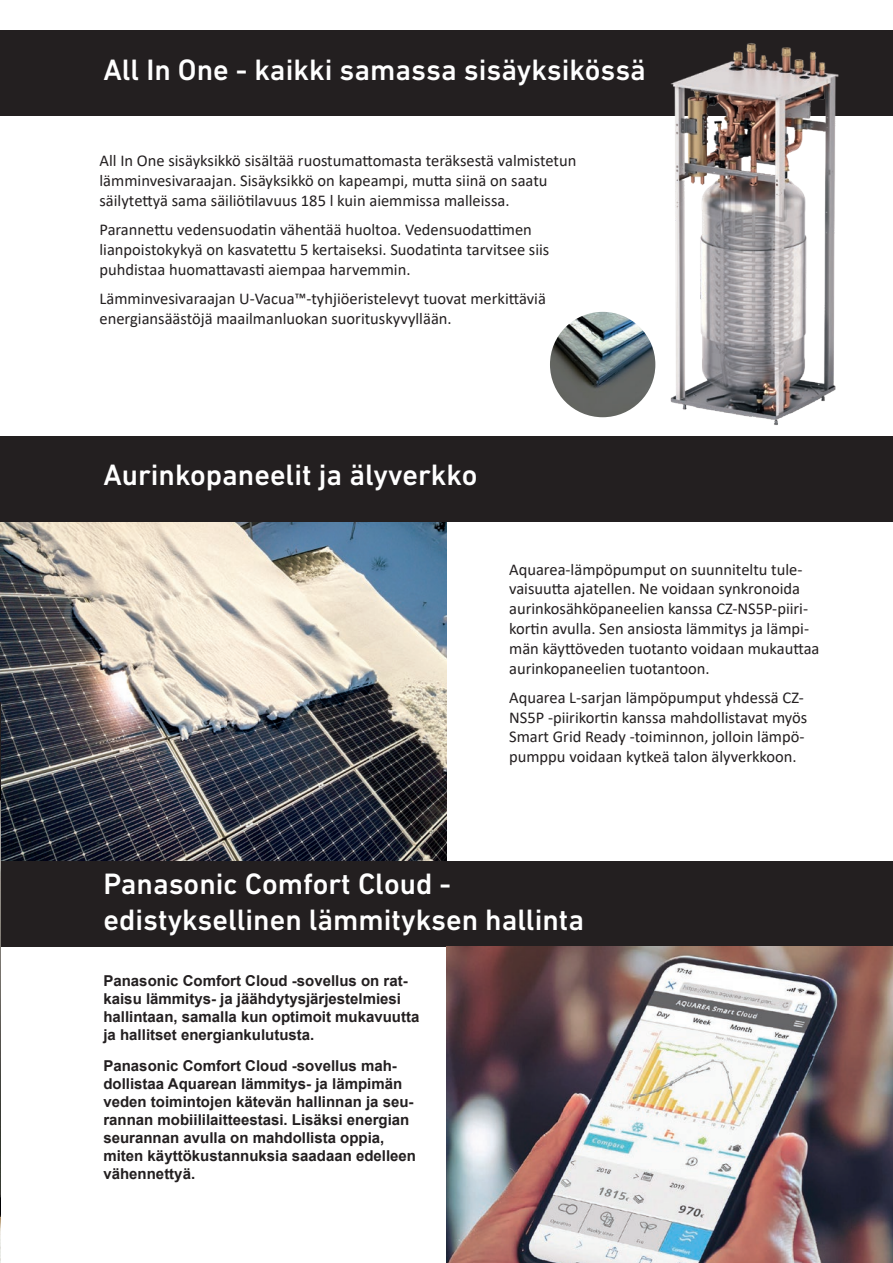
<style>
.page{position:relative;width:893px;height:1263px;background:#fff}
.page>*{position:absolute;margin:0;border:0;box-sizing:border-box;transform-origin:0 0}
.t1{font:500 30px/36px "DIN Next LT Pro";color:#fff}
.t2{font:16.5px/19.8px "Calibri";color:#231f20}
.t3{font:700 15px/18px "Arial";color:#231f20}
</style>
<div class="page">
<img style="left:0;top:522px;width:446px;height:339px">
<div style="left:0;top:31px;width:893px;height:85px;background:#231f20"></div>
<div style="left:0;top:861px;width:893px;height:85px;background:#231f20"></div>
<img style="left:446px;top:946px;width:447px;height:317px">
<hr style="left:0;top:703px;width:1px;height:85px;background:#231f20">
<img style="left:670px;top:43px;width:169px;height:382px">
<img style="left:550px;top:312px;width:105px;height:105px;border-radius:53px">
<img style="left:0;top:788px;width:1px;height:475px">
<div style="left:0;top:437px;width:893px;height:85px;background:#231f20"></div>
<h1 class="t1" style="left:103px;top:51px;width:544px">All In One - kaikki samassa sisäyksikössä</h1>
<p class="t2" style="left:99px;top:151px;width:478px">All In One sisäyksikkö sisältää ruostumattomasta teräksestä valmistetun lämminvesivaraajan. Sisäyksikkö on kapeampi, mutta siinä on saatu säilytettyä sama säiliötilavuus 185 l kuin aiemmissa malleissa.</p>
<p class="t2" style="left:99px;top:219px;width:451px">Parannettu vedensuodatin vähentää huoltoa. Vedensuodattimen lianpoistokykyä on kasvatettu 5 kertaiseksi. Suodatinta tarvitsee siis puhdistaa huomattavasti aiempaa harvemmin.</p>
<p class="t2" style="left:99px;top:288px;width:448px">Lämminvesivaraajan U-Vacua™-tyhjiöeristelevyt tuovat merkittäviä energiansäästöjä maailmanluokan suorituskyvyllään.</p>
<h1 class="t1" style="left:103px;top:456px;width:375px">Aurinkopaneelit ja älyverkko</h1>
<p class="t2" style="left:509px;top:559px;width:312px">Aquarea-lämpöpumput on suunniteltu tule&shy;vaisuutta ajatellen. Ne voidaan synkronoida aurinkosähköpaneelien kanssa CZ-NS5P-piiri&shy;kortin avulla. Sen ansiosta lämmitys ja lämpi&shy;män käyttöveden tuotanto voidaan mukauttaa aurinkopaneelien tuotantoon.</p>
<p class="t2" style="left:509px;top:687px;width:300px">Aquarea L-sarjan lämpöpumput yhdessä CZ-NS5P -piirikortin kanssa mahdollistavat myös Smart Grid Ready -toiminnon, jolloin lämpö&shy;pumppu voidaan kytkeä talon älyverkkoon.</p>
<h1 class="t1" style="left:103px;top:866px;width:482px">Panasonic Comfort Cloud - edistyksellinen lämmityksen hallinta</h1>
<p class="t3" style="left:103px;top:972px;width:317px">Panasonic Comfort Cloud -sovellus on rat&shy;kaisu lämmitys- ja jäähdytysjärjestelmiesi hallintaan, samalla kun optimoit mukavuutta ja hallitset energiankulutusta.</p>
<p class="t3" style="left:103px;top:1057px;width:314px">Panasonic Comfort Cloud -sovellus mah&shy;dollistaa Aquarean lämmitys- ja lämpimän veden toimintojen kätevän hallinnan ja seu&shy;rannan mobiililaitteestasi. Lisäksi energian seurannan avulla on mahdollista oppia, miten käyttökustannuksia saadaan edelleen vähennettyä.</p>
</div>
